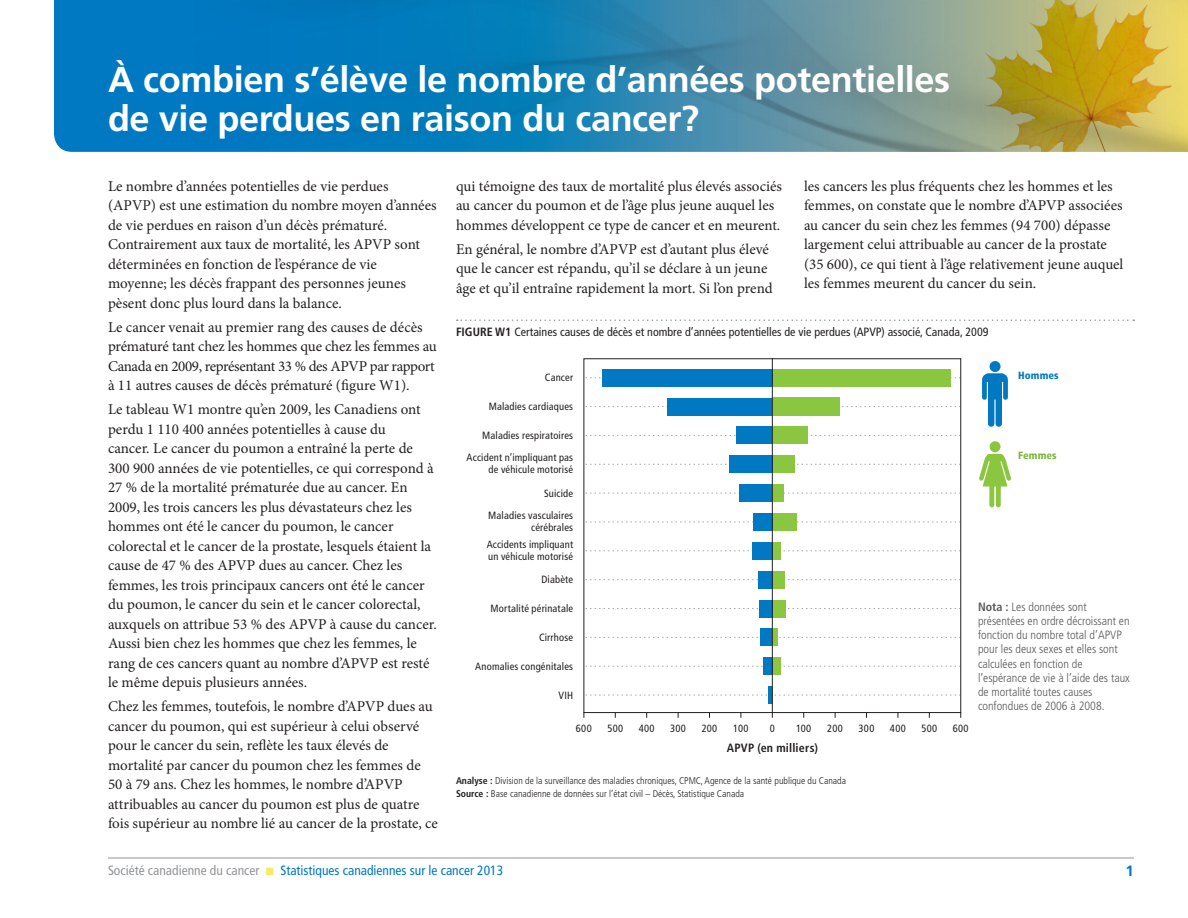
<style>
.page{position:relative;width:1188px;height:918px;background:#fff}
.page>*{position:absolute;margin:0;border:0;box-sizing:border-box;transform-origin:0 0}
.CHAPTER_NUMBER{font:700 36px/39px "Frutiger LT Std";letter-spacing:-.01em;color:#fff}
.Body_Copy{font:15px/19.5px "Minion Pro";color:#231f20}
.t1{font:700 15px "Frutiger LT Std";color:#0079c2}
.t2{font:condensed 13.5px "Frutiger LT Std";color:#0079c2}
.Text_beside_Figure{font:300 condensed 12px/14.2px "Frutiger LT Std";color:#57585a}
.Figure_Numbering{font:condensed 12px "Frutiger LT Std";color:#231f20}
.t3{font:700 condensed 12px "Frutiger LT Std";letter-spacing:.02em;color:#231f20}
.t4{font:condensed 10.5px/22.8px "Frutiger LT Std";letter-spacing:.015em;color:#231f20;text-align:right}
.t5{font:900 condensed 10.5px "Frutiger LT Std";letter-spacing:.005em;color:#0079c2}
.t6{font:900 condensed 10.5px "Frutiger LT Std";letter-spacing:.005em;color:#7eb43a}
.Foot_Notes{font:300 condensed 9.75px "Frutiger LT Std";color:#231f20}
.s1{font-weight:700}
.s2{color:#939598}
.s3{color:#ffe866}
</style>
<div class="page">
<div style="left:54px;top:0;width:141px;height:152px;background:#0079c2"></div>
<img style="left:195px;top:0;width:993px;height:152px">
<img style="left:984px;top:0;width:71px;height:150px">
<hr style="left:108px;top:858px;width:1026px;height:1px;background:#939598">
<svg style="left:586px;top:406px;width:370px;height:1px"></svg>
<svg style="left:586px;top:435px;width:370px;height:1px"></svg>
<svg style="left:586px;top:464px;width:370px;height:1px"></svg>
<svg style="left:586px;top:493px;width:370px;height:1px"></svg>
<svg style="left:586px;top:522px;width:370px;height:1px"></svg>
<svg style="left:586px;top:550px;width:370px;height:1px"></svg>
<svg style="left:586px;top:579px;width:370px;height:1px"></svg>
<svg style="left:586px;top:608px;width:370px;height:1px"></svg>
<svg style="left:586px;top:637px;width:370px;height:1px"></svg>
<svg style="left:586px;top:666px;width:370px;height:1px"></svg>
<svg style="left:982px;top:361px;width:26px;height:66px"></svg>
<div style="left:990px;top:441px;width:11px;height:11px;background:#8bc640;border-radius:50%"></div>
<svg style="left:979px;top:454px;width:32px;height:53px"></svg>
<div style="left:584px;top:358px;width:377px;height:355px;border:1px solid #231f20"></div>
<div style="left:772px;top:369px;width:179px;height:18px;background:#8bc640"></div>
<div style="left:772px;top:398px;width:68px;height:18px;background:#8bc640"></div>
<div style="left:772px;top:426px;width:36px;height:18px;background:#8bc640"></div>
<div style="left:772px;top:455px;width:23px;height:18px;background:#8bc640"></div>
<div style="left:772px;top:484px;width:12px;height:18px;background:#8bc640"></div>
<div style="left:772px;top:513px;width:25px;height:18px;background:#8bc640"></div>
<div style="left:772px;top:542px;width:9px;height:18px;background:#8bc640"></div>
<div style="left:772px;top:571px;width:13px;height:18px;background:#8bc640"></div>
<div style="left:772px;top:600px;width:14px;height:18px;background:#8bc640"></div>
<div style="left:772px;top:628px;width:6px;height:18px;background:#8bc640"></div>
<div style="left:772px;top:657px;width:9px;height:18px;background:#8bc640"></div>
<div style="left:602px;top:369px;width:170px;height:18px;background:#0079c2"></div>
<div style="left:667px;top:398px;width:105px;height:17px;background:#0079c2"></div>
<div style="left:736px;top:426px;width:36px;height:18px;background:#0079c2"></div>
<div style="left:729px;top:455px;width:43px;height:18px;background:#0079c2"></div>
<div style="left:740px;top:484px;width:32px;height:18px;background:#0079c2"></div>
<div style="left:753px;top:513px;width:19px;height:18px;background:#0079c2"></div>
<div style="left:752px;top:542px;width:20px;height:18px;background:#0079c2"></div>
<div style="left:758px;top:571px;width:14px;height:18px;background:#0079c2"></div>
<div style="left:759px;top:600px;width:13px;height:18px;background:#0079c2"></div>
<div style="left:761px;top:628px;width:11px;height:18px;background:#0079c2"></div>
<div style="left:763px;top:657px;width:9px;height:18px;background:#0079c2"></div>
<svg style="left:586px;top:686px;width:374px;height:18px"></svg>
<hr style="left:772px;top:358px;width:1px;height:355px;background:#231f20">
<svg style="left:457px;top:320px;width:677px;height:1px"></svg>
<p class="CHAPTER_NUMBER" style="left:108px;top:60px;width:844px">À combien s’élève le nombre d’années potentielles de vie perdues en raison du cancer?</p>
<p class="Body_Copy" style="left:108px;top:176px;width:330px">Le nombre d’années potentielles de vie perdues (APVP) est une estimation du nombre moyen d’années de vie perdues en raison d’un décès prématuré.<br>Contrairement aux taux de mortalité, les APVP sont déterminées en fonction de l’espérance de vie moyenne; les décès frappant des personnes jeunes pèsent donc plus lourd dans la balance.</p>
<p class="Body_Copy" style="left:108px;top:317px;width:330px">Le cancer venait au premier rang des causes de décès prématuré tant chez les hommes que chez les femmes au Canada en 2009, représentant 33 % des APVP par rapport à 11 autres causes de décès prématuré (figure W1).</p>
<p class="Body_Copy" style="left:108px;top:400px;width:330px">Le tableau W1 montre qu’en 2009, les Canadiens ont perdu 1 110 400 années potentielles à cause du<br>cancer. Le cancer du poumon a entraîné la perte de 300 900 années de vie potentielles, ce qui correspond à 27 % de la mortalité prématurée due au cancer. En 2009, les trois cancers les plus dévastateurs chez les hommes ont été le cancer du poumon, le cancer colorectal et le cancer de la prostate, lesquels étaient la cause de 47 % des APVP dues au cancer. Chez les femmes, les trois principaux cancers ont été le cancer du poumon, le cancer du sein et le cancer colorectal, auxquels on attribue 53 % des APVP à cause du cancer.<br>Aussi bien chez les hommes que chez les femmes, le rang de ces cancers quant au nombre d’APVP est resté le même depuis plusieurs années.</p>
<p class="Body_Copy" style="left:108px;top:697px;width:331px">Chez les femmes, toutefois, le nombre d’APVP dues au cancer du poumon, qui est supérieur à celui observé pour le cancer du sein, reflète les taux élevés de mortalité par cancer du poumon chez les femmes de 50 à 79 ans. Chez les hommes, le nombre d’APVP attribuables au cancer du poumon est plus de quatre fois supérieur au nombre lié au cancer de la prostate, ce</p>
<p class="Body_Copy" style="left:456px;top:176px;width:327px">qui témoigne des taux de mortalité plus élevés associés au cancer du poumon et de l’âge plus jeune auquel les hommes développent ce type de cancer et en meurent.</p>
<p class="Body_Copy" style="left:456px;top:239px;width:318px">En général, le nombre d’APVP est d’autant plus élevé que le cancer est répandu, qu’il se déclare à un jeune âge et qu’il entraîne rapidement la mort. Si l’on prend</p>
<p class="Body_Copy" style="left:804px;top:176px;width:321px">les cancers les plus fréquents chez les hommes et les femmes, on constate que le nombre d’APVP associées au cancer du sein chez les femmes (94 700) dépasse largement celui attribuable au cancer de la prostate (35 600), ce qui tient à l’âge relativement jeune auquel les femmes meurent du cancer du sein.</p>
<p class="Figure_Numbering" style="left:456px;top:325px;width:534px"><span class="s1">FIGURE W1</span> Certaines causes de décès et nombre d’années potentielles de vie perdues (APVP) associé, Canada, 2009</p>
<p class="t4" style="left:545px;top:366px;width:30px">Cancer</p>
<p class="t4" style="left:489px;top:395px;width:86px">Maladies cardiaques</p>
<p class="t4" style="left:467px;top:424px;width:108px">Maladies respiratoires<br>Accident n’impliquant pas</p>
<p class="t4" style="left:489px;top:458px;width:86px">de véhicule motorisé</p>
<p class="t4" style="left:488px;top:482px;width:86px">Suicide<br>Maladies vasculaires</p>
<p class="t4" style="left:487px;top:519px;width:88px;line-height:17.1px">cérébrales<br>Accidents impliquant</p>
<p class="t4" style="left:488px;top:545px;width:86px">un véhicule motorisé</p>
<p class="t4" style="left:541px;top:568px;width:33px">Diabète</p>
<p class="t4" style="left:491px;top:597px;width:84px">Mortalité périnatale</p>
<p class="t4" style="left:539px;top:626px;width:36px">Cirrhose</p>
<p class="t4" style="left:475px;top:655px;width:99px">Anomalies congénitales</p>
<p class="t4" style="left:558px;top:684px;width:16px">VIH</p>
<p class="t4" style="left:576px;top:717px;width:17px">600</p>
<p class="t4" style="left:607px;top:717px;width:17px">500</p>
<p class="t4" style="left:639px;top:717px;width:17px">400</p>
<p class="t4" style="left:670px;top:717px;width:17px">300</p>
<p class="t4" style="left:702px;top:717px;width:17px">200</p>
<p class="t4" style="left:733px;top:717px;width:17px">100</p>
<p class="t4" style="left:770px;top:717px;width:7px">0</p>
<p class="t3" style="left:727px;top:740px;width:93px">APVP (en milliers)</p>
<p class="t4" style="left:796px;top:717px;width:17px">100</p>
<p class="t4" style="left:827px;top:717px;width:17px">200</p>
<p class="t4" style="left:859px;top:717px;width:17px">300</p>
<p class="t4" style="left:890px;top:717px;width:17px">400</p>
<p class="t4" style="left:921px;top:717px;width:17px">500</p>
<p class="t4" style="left:953px;top:717px;width:17px">600</p>
<p class="Foot_Notes" style="left:456px;top:775px;width:392px"><span class="s1">Analyse :</span> Division de la surveillance des maladies chroniques, CPMC, Agence de la santé publique du Canada</p>
<p class="Foot_Notes" style="left:456px;top:788px;width:290px"><span class="s1">Source :</span> Base canadienne de données sur l’état civil – Décès, Statistique Canada</p>
<p class="t5" style="left:1018px;top:369px;width:42px">Hommes</p>
<p class="t6" style="left:1018px;top:449px;width:40px">Femmes</p>
<p class="Text_beside_Figure" style="left:978px;top:599px;width:153px"><span class="s1">Nota :</span> Les données sont présentées en ordre décroissant en fonction du nombre total d’APVP pour les deux sexes et elles sont calculées en fonction de l’espérance de vie à l’aide des taux de mortalité toutes causes confondues de 2006 à 2008.</p>
<p class="t2" style="left:108px;top:862px;width:397px"><span class="s2">Société canadienne du cancer</span> <span class="s3">■</span> Statistiques canadiennes sur le cancer 2013</p>
<p class="t1" style="left:1126px;top:862px;width:10px">1</p>
</div>
